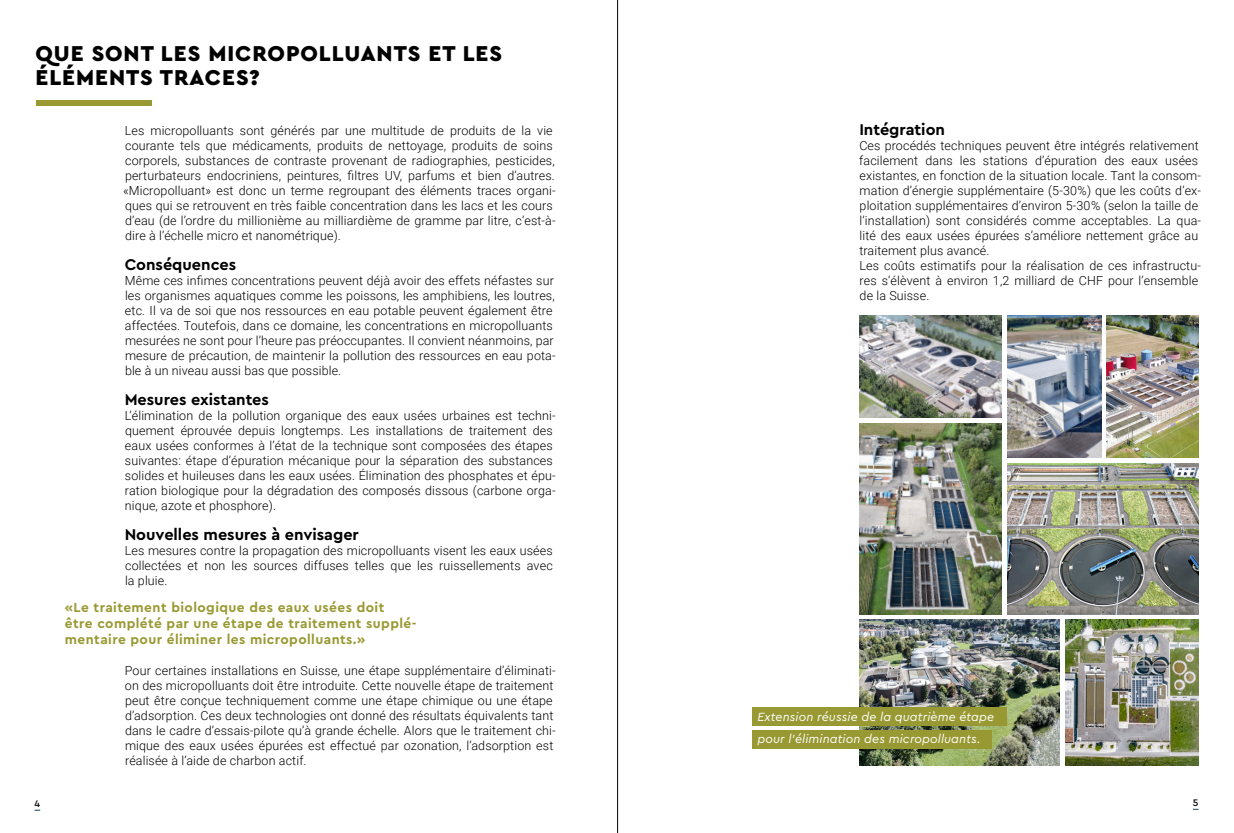
<style>
.page{position:relative;width:1234px;height:833px;background:#fff}
.page>*{position:absolute;margin:0;border:0;box-sizing:border-box;transform-origin:0 0}
.t1{font:900 22.5px/23.8px "Cera Pro";letter-spacing:.04em;color:#000}
.t2{font:700 16.25px "Cera PRO";color:#000}
.t3{font:700 13.75px/16.2px "Cera PRO";letter-spacing:.03em;color:#993}
.t4{font:300 12.5px/15px "Roboto";letter-spacing:.01em;color:#000}
.t5{font:italic 12.38px/21.8px "Cera Pro";letter-spacing:.01em;color:#fff}
.t6{font:500 10px "Cera Pro";color:#000}
</style>
<div class="page">
<img style="left:859px;top:315px;width:142px;height:102px">
<img style="left:859px;top:423px;width:142px;height:191px">
<img style="left:859px;top:620px;width:200px;height:145px">
<img style="left:1065px;top:620px;width:133px;height:145px">
<img style="left:1007px;top:463px;width:191px;height:151px">
<img style="left:1007px;top:315px;width:93px;height:142px">
<img style="left:1106px;top:315px;width:92px;height:142px">
<div style="left:36px;top:100px;width:115px;height:6px;background:#993"></div>
<div style="left:752px;top:730px;width:239px;height:18px;background:#993"></div>
<div style="left:752px;top:707px;width:254px;height:18px;background:#993"></div>
<hr style="left:617px;top:0;width:1px;height:833px;background:#000">
<h1 class="t1" style="left:35px;top:41px;width:468px">QUE SONT LES MICROPOLLUANTS ET LES<br>ÉLÉMENTS TRACES?</h1>
<p class="t4" style="left:123px;top:123px;width:434px">Les micropolluants sont générés par une multitude de produits de la vie courante tels que médicaments, produits de nettoyage, produits de soins corporels, substances de contraste provenant de radiographies, pesticides, perturbateurs endocriniens, peintures, filtres UV, parfums et bien d’autres. «Micropolluant» est donc un terme regroupant des éléments traces organi&shy;ques qui se retrouvent en très faible concentration dans les lacs et les cours d’eau (de l’ordre du millionième au milliardième de gramme par litre, c’est-à&shy;dire à l’échelle micro et nanométrique).</p>
<h2 class="t2" style="left:125px;top:254px;width:113px">Conséquences</h2>
<p class="t4" style="left:125px;top:273px;width:432px">Même ces infimes concentrations peuvent déjà avoir des effets néfastes sur les organismes aquatiques comme les poissons, les amphibiens, les loutres, etc. Il va de soi que nos ressources en eau potable peuvent également être affectées. Toutefois, dans ce domaine, les concentrations en micropolluants mesurées ne sont pour l’heure pas préoccupantes. Il convient néanmoins, par mesure de précaution, de maintenir la pollution des ressources en eau pota&shy;ble à un niveau aussi bas que possible.</p>
<h2 class="t2" style="left:125px;top:389px;width:146px">Mesures existantes</h2>
<p class="t4" style="left:125px;top:408px;width:432px">L’élimination de la pollution organique des eaux usées urbaines est techni&shy;quement éprouvée depuis longtemps. Les installations de traitement des eaux usées conformes à l’état de la technique sont composées des étapes suivantes: étape d’épuration mécanique pour la séparation des substances solides et huileuses dans les eaux usées. Élimination des phosphates et épu&shy;ration biologique pour la dégradation des composés dissous (carbone orga&shy;nique, azote et phosphore).</p>
<h2 class="t2" style="left:125px;top:524px;width:235px">Nouvelles mesures à envisager</h2>
<p class="t4" style="left:125px;top:543px;width:429px;text-align:justify">Les mesures contre la propagation des micropolluants visent les eaux usées collectées et non les sources diffuses telles que les ruissellements avec la pluie.</p>
<p class="t3" style="left:65px;top:598px;width:353px">«Le traitement biologique des eaux usées doit<br>être complété par une étape de traitement supplé&shy;mentaire pour éliminer les micropolluants.»</p>
<p class="t4" style="left:125px;top:663px;width:432px">Pour certaines installations en Suisse, une étape supplémentaire d’éliminati&shy;on des micropolluants doit être introduite. Cette nouvelle étape de traitement peut être conçue techniquement comme une étape chimique ou une étape d’adsorption. Ces deux technologies ont donné des résultats équivalents tant dans le cadre d’essais-pilote qu’à grande échelle. Alors que le traitement chi&shy;mique des eaux usées épurées est effectué par ozonation, l’adsorption est réalisée à l’aide de charbon actif.</p>
<h2 class="t2" style="left:859px;top:119px;width:87px">Intégration</h2>
<p class="t4" style="left:859px;top:138px;width:343px">Ces procédés techniques peuvent être intégrés relativement facilement dans les stations d’épuration des eaux usées existantes, en fonction de la situation locale. Tant la consom&shy;mation d’énergie supplémentaire (5-30%) que les coûts d’ex&shy;ploitation supplémentaires d’environ 5-30% (selon la taille de l’installation) sont considérés comme acceptables. La qua&shy;lité des eaux usées épurées s’améliore nettement grâce au traitement plus avancé.<br>Les coûts estimatifs pour la réalisation de ces infrastructu&shy;res s’élèvent à environ 1,2 milliard de CHF pour l’ensemble de la Suisse.</p>
<p class="t5" style="left:757px;top:705px;width:238px">Extension réussie de la quatrième étape pour l’élimination des micropolluants.</p>
<p class="t6" style="left:35px;top:796px;width:7px">4</p>
<p class="t6" style="left:1192px;top:795px;width:7px">5</p>
</div>
